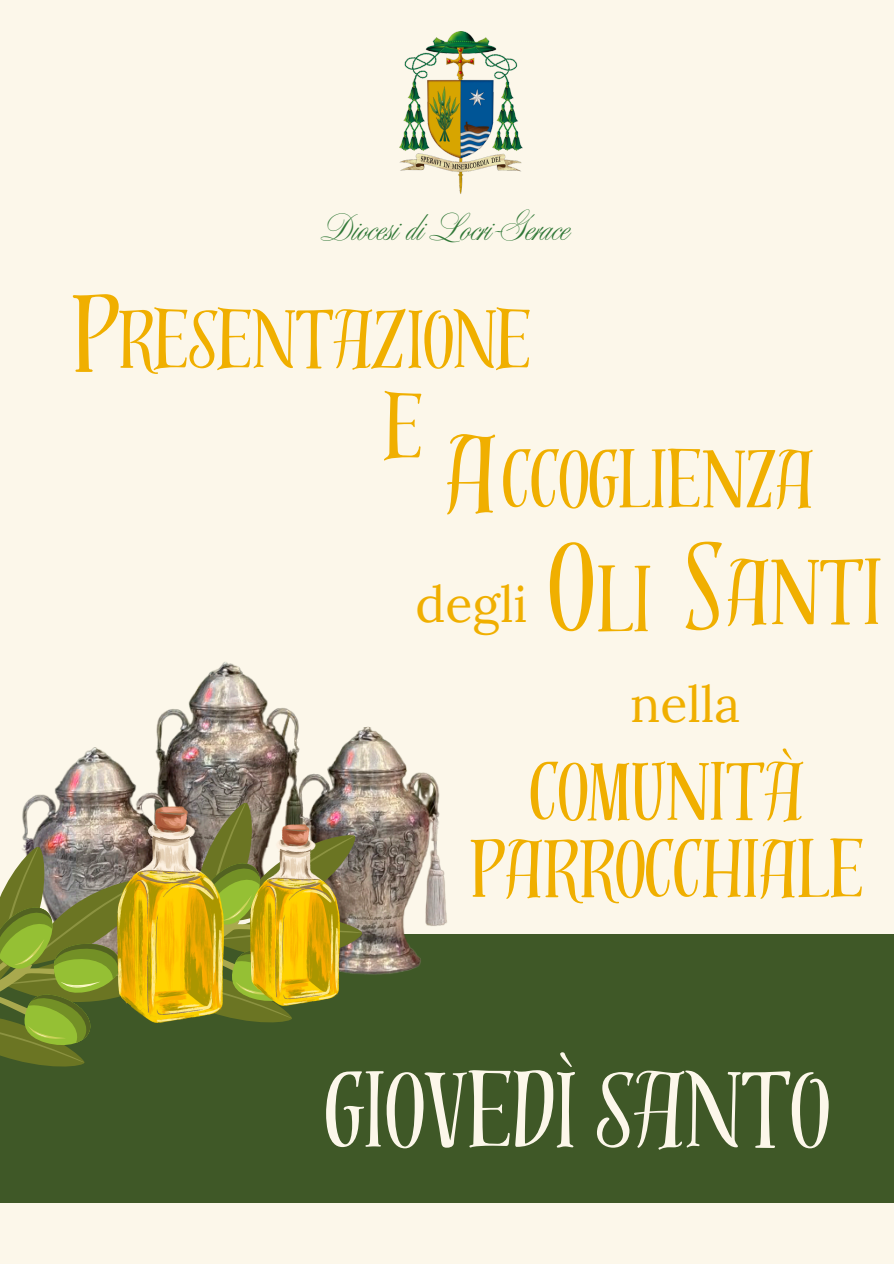
<style>
.page{position:relative;width:894px;height:1264px;background:#fff}
.page>*{position:absolute;margin:0;border:0;box-sizing:border-box;transform-origin:0 0}
.t1{font:115.95px "Distillery Display";color:#f0af00}
.t2{font:102.45px "Distillery Display";color:#f0af00}
.t3{font:99.3px "Distillery Display";color:#fcf7ea}
.t4{font:86.25px "Distillery Display";color:#f0af00}
.t5{font:84.45px "Distillery Display";color:#f0af00}
.t6{font:76.2px/77.2px "Distillery Display";color:#f0af00;text-align:center}
.t7{font:49.8px "Lora";color:#f0af00}
.t8{font:39.9px "Symphony Pro";color:#307837}
</style>
<div class="page">
<div style="left:0;top:0;width:893px;height:1263px;background:#fcf7ea"></div>
<img style="left:399px;top:32px;width:124px;height:162px">
<img style="left:163px;top:662px;width:136px;height:138px">
<div style="left:0;top:934px;width:893px;height:268px;background:#3f5827"></div>
<img style="left:28px;top:713px;width:153px;height:87px">
<img style="left:288px;top:723px;width:159px;height:252px">
<svg style="left:0;top:800px;width:363px;height:267px"></svg>
<img style="left:118px;top:806px;width:105px;height:216px">
<img style="left:251px;top:824px;width:89px;height:181px">
<p class="t8" style="left:323px;top:214px;width:248px">Diocesi di Locri-Gerace</p>
<p class="t2" style="left:72px;top:277px;width:49px">P</p>
<p class="t6" style="left:118px;top:303px;width:414px">RESENTAZIONE</p>
<p class="t5" style="left:385px;top:379px;width:40px">E</p>
<h4 class="t2" style="left:446px;top:417px;width:53px">A</h4>
<p class="t6" style="left:502px;top:442px;width:313px">CCOGLIENZA</p>
<h3 class="t7" style="left:415px;top:572px;width:113px">degli</h3>
<p class="t1" style="left:548px;top:521px;width:47px">O</p>
<p class="t4" style="left:597px;top:551px;width:56px">LI</p>
<h2 class="t1" style="left:684px;top:521px;width:40px">S</h2>
<h2 class="t4" style="left:726px;top:544px;width:157px">ANTI</h2>
<h5 class="t7" style="left:630px;top:672px;width:112px">nella</h5>
<p class="t6" style="left:470px;top:755px;width:395px">COMUNITÀ<br>PARROCCHIALE</p>
<h5 class="t3" style="left:325px;top:1054px;width:506px">GIOVEDÌ SANTO</h5>
</div>
